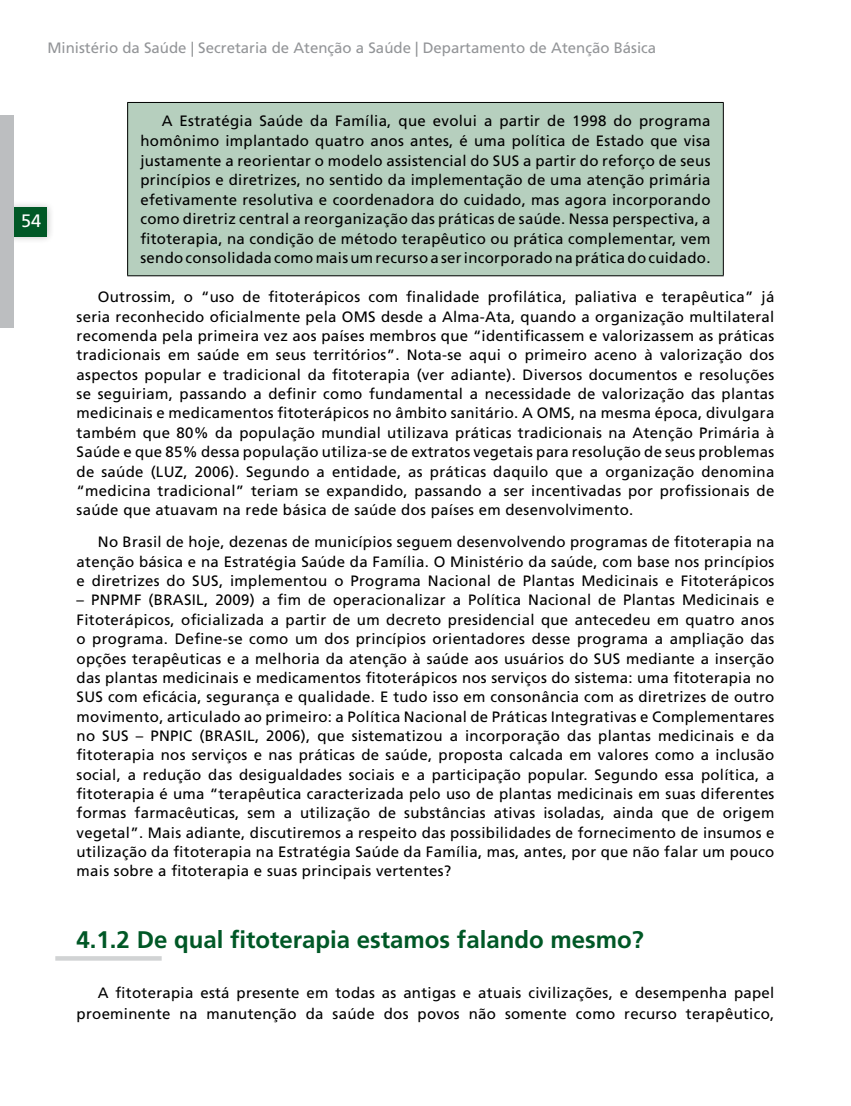
<style>
.page{position:relative;width:851px;height:1106px;background:#fff}
.page>*{position:absolute;margin:0;border:0;box-sizing:border-box;transform-origin:0 0}
.t1{font:700 24px "Frutiger";color:#005826}
.t2{font:18px "Frutiger";color:#fff}
.t3{font:15px/19.4px "Frutiger";letter-spacing:.02em;color:#000;text-align:justify}
.t4{font:15px "Frutiger";color:#939598}
</style>
<div class="page">
<div style="left:4px;top:200px;width:51px;height:45px;background:#000;opacity:.25"></div>
<div style="left:12px;top:208px;width:35px;height:29px;background:#005826"></div>
<div style="left:0;top:115px;width:14px;height:213px;background:#bcbec0"></div>
<hr style="left:55px;top:956px;width:107px;height:4px;background:#d1d3d4">
<div style="left:128px;top:102px;width:595px;height:174px;background:#b6cfbe"></div>
<hr style="left:127px;top:102px;width:596px;height:1px;background:#000">
<hr style="left:127px;top:103px;width:1px;height:172px;background:#000">
<hr style="left:722px;top:103px;width:1px;height:172px;background:#000">
<hr style="left:127px;top:275px;width:596px;height:1px;background:#000">
<p class="t4" style="left:47px;top:39px;width:610px">Ministério da Saúde | Secretaria de Atenção a Saúde | Departamento de Atenção Básica</p>
<p class="t2" style="left:21px;top:210px;width:22px">54</p>
<p class="t3" style="left:140px;top:112px;width:571px;text-indent:21px">A Estratégia Saúde da Família, que evolui a partir de 1998 do programa homônimo implantado quatro anos antes, é uma política de Estado que visa justamente a reorientar o modelo assistencial do SUS a partir do reforço de seus princípios e diretrizes, no sentido da implementação de uma atenção primária efetivamente resolutiva e coordenadora do cuidado, mas agora incorporando como diretriz central a reorganização das práticas de saúde. Nessa perspectiva, a fitoterapia, na condição de método terapêutico ou prática complementar, vem sendo consolidada como mais um recurso a ser incorporado na prática do cuidado.</p>
<p class="t3" style="left:77px;top:287px;width:699px;text-indent:21px">Outrossim, o “uso de fitoterápicos com finalidade profilática, paliativa e terapêutica” já seria reconhecido oficialmente pela OMS desde a Alma-Ata, quando a organização multilateral recomenda pela primeira vez aos países membros que “identificassem e valorizassem as práticas tradicionais em saúde em seus territórios”. Nota-se aqui o primeiro aceno à valorização dos aspectos popular e tradicional da fitoterapia (ver adiante). Diversos documentos e resoluções se seguiriam, passando a definir como fundamental a necessidade de valorização das plantas medicinais e medicamentos fitoterápicos no âmbito sanitário. A OMS, na mesma época, divulgara também que 80% da população mundial utilizava práticas tradicionais na Atenção Primária à Saúde e que 85% dessa população utiliza-se de extratos vegetais para resolução de seus problemas de saúde (LUZ, 2006). Segundo a entidade, as práticas daquilo que a organização denomina “medicina tradicional” teriam se expandido, passando a ser incentivadas por profissionais de saúde que atuavam na rede básica de saúde dos países em desenvolvimento.</p>
<p class="t3" style="left:77px;top:532px;width:699px;text-indent:21px">No Brasil de hoje, dezenas de municípios seguem desenvolvendo programas de fitoterapia na atenção básica e na Estratégia Saúde da Família. O Ministério da saúde, com base nos princípios e diretrizes do SUS, implementou o Programa Nacional de Plantas Medicinais e Fitoterápicos</p>
<p class="t3" style="left:77px;top:590px;width:699px">– PNPMF (BRASIL, 2009) a fim de operacionalizar a Política Nacional de Plantas Medicinais e Fitoterápicos, oficializada a partir de um decreto presidencial que antecedeu em quatro anos o programa. Define-se como um dos princípios orientadores desse programa a ampliação das opções terapêuticas e a melhoria da atenção à saúde aos usuários do SUS mediante a inserção das plantas medicinais e medicamentos fitoterápicos nos serviços do sistema: uma fitoterapia no SUS com eficácia, segurança e qualidade. E tudo isso em consonância com as diretrizes de outro movimento, articulado ao primeiro: a Política Nacional de Práticas Integrativas e Complementares no SUS – PNPIC (BRASIL, 2006), que sistematizou a incorporação das plantas medicinais e da fitoterapia nos serviços e nas práticas de saúde, proposta calcada em valores como a inclusão social, a redução das desigualdades sociais e a participação popular. Segundo essa política, a fitoterapia é uma “terapêutica caracterizada pelo uso de plantas medicinais em suas diferentes formas farmacêuticas, sem a utilização de substâncias ativas isoladas, ainda que de origem vegetal”. Mais adiante, discutiremos a respeito das possibilidades de fornecimento de insumos e utilização da fitoterapia na Estratégia Saúde da Família, mas, antes, por que não falar um pouco mais sobre a fitoterapia e suas principais vertentes?</p>
<h1 class="t1" style="left:77px;top:925px;width:568px">4.1.2 De qual fitoterapia estamos falando mesmo?</h1>
<p class="t3" style="left:77px;top:982px;width:699px;line-height:20.9px;text-align:right">A fitoterapia está presente em todas as antigas e atuais civilizações, e desempenha papel proeminente na manutenção da saúde dos povos não somente como recurso terapêutico,</p>
</div>
